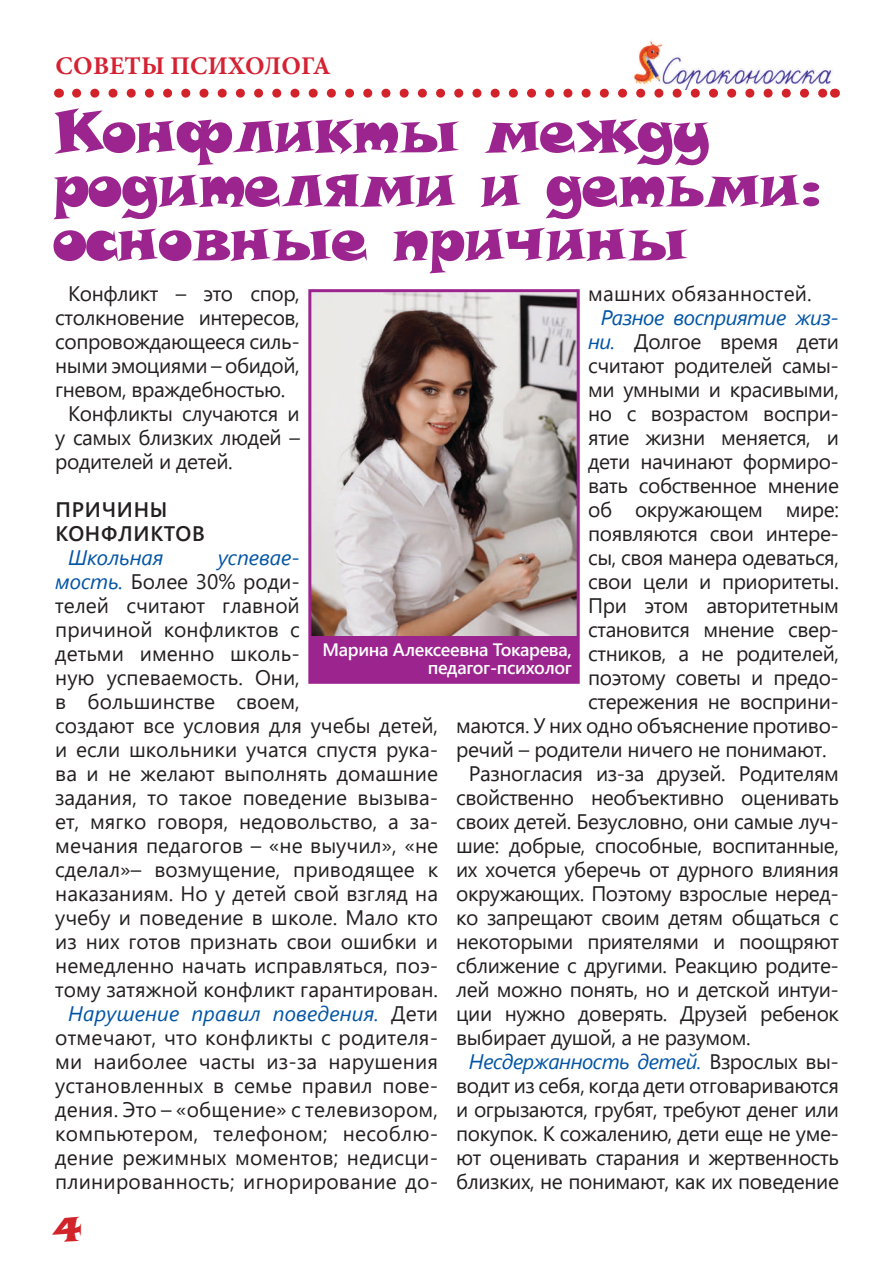
<style>
.page{position:relative;width:893px;height:1263px;background:#fff}
.page>*{position:absolute;margin:0;border:0;box-sizing:border-box;transform-origin:0 0}
.t1{font:800 72px/54px "Tolstyak";color:#9c248f}
.t2{font:800 42px "Tolstyak";color:#d2232a}
.t3{font:700 25.5px "Minion Pro";letter-spacing:.005em;color:#d42233}
.t4{font:21px "Segoe UI";letter-spacing:-.02em;color:#231f20}
.t5{font:21px "Segoe UI";color:#231f20}
.t6{font:21px "Segoe UI";letter-spacing:.01em;color:#231f20}
.t7{font:italic 21px "Segoe UI";letter-spacing:-.02em;color:#0054a6}
.t8{font:italic 21px "Segoe UI";letter-spacing:.01em;color:#0054a6}
.t9{font:600 21px/24px "Segoe UI";letter-spacing:.035em;color:#231f20}
.t10{font:italic 21px "Segoe UI";color:#0054a6}
.t11{font:600 18px/18px "Segoe UI";letter-spacing:-.02em;color:#fff;text-align:right}
.s1{font-style:italic;color:#0054a6}
.s2{font-style:normal;color:#231f20}
</style>
<div class="page">
<svg style="left:77px;top:89px;width:748px;height:9px"></svg>
<img style="left:626px;top:40px;width:213px;height:50px">
<div style="left:310px;top:291px;width:268px;height:391px;background:#9c248f"></div>
<img style="left:312px;top:293px;width:264px;height:343px">
<div style="left:308px;top:289px;width:272px;height:395px;border:3px solid #9c248f"></div>
<p class="t3" style="left:55px;top:48px;width:277px">СОВЕТЫ ПСИХОЛОГА</p>
<h1 class="t1" style="left:53px;top:104px;width:771px">Конфликты между родителями и детьми: основные причины</h1>
<p class="t6" style="left:588px;top:274px;width:225px">машних обязанностей.</p>
<p class="t7" style="left:601px;top:298px;width:239px">Разное восприятие жиз-</p>
<p class="t4" style="left:588px;top:322px;width:252px"><span class="s1">ни.</span> Долгое время дети</p>
<p class="t4" style="left:588px;top:346px;width:252px">считают родителей самы-</p>
<p class="t4" style="left:588px;top:370px;width:252px">ми умными и красивыми,</p>
<p class="t4" style="left:588px;top:394px;width:252px">но с возрастом воспри-</p>
<p class="t4" style="left:588px;top:418px;width:252px">ятие жизни меняется, и</p>
<p class="t4" style="left:588px;top:442px;width:252px">дети начинают формиро-</p>
<p class="t4" style="left:588px;top:466px;width:252px">вать собственное мнение</p>
<p class="t4" style="left:588px;top:490px;width:252px">об окружающем мире:</p>
<p class="t4" style="left:588px;top:514px;width:252px">появляются свои интере-</p>
<p class="t4" style="left:588px;top:538px;width:252px">сы, своя манера одеваться,</p>
<p class="t4" style="left:588px;top:562px;width:252px">свои цели и приоритеты.</p>
<p class="t4" style="left:588px;top:586px;width:252px">При этом авторитетным</p>
<p class="t4" style="left:588px;top:610px;width:252px">становится мнение свер-</p>
<p class="t4" style="left:588px;top:634px;width:252px">стников, а не родителей,</p>
<p class="t4" style="left:588px;top:658px;width:252px">поэтому советы и предо-</p>
<p class="t4" style="left:588px;top:682px;width:252px">стережения не восприни-</p>
<p class="t4" style="left:456px;top:706px;width:384px">маются. У них одно объяснение противо-</p>
<p class="t4" style="left:456px;top:730px;width:372px">речий – родители ничего не понимают.</p>
<p class="t4" style="left:469px;top:754px;width:372px">Разногласия из-за друзей. Родителям</p>
<p class="t4" style="left:456px;top:778px;width:384px">свойственно необъективно оценивать</p>
<p class="t4" style="left:456px;top:802px;width:384px">своих детей. Безусловно, они самые луч-</p>
<p class="t4" style="left:456px;top:826px;width:384px">шие: добрые, способные, воспитанные,</p>
<p class="t4" style="left:456px;top:850px;width:384px">их хочется уберечь от дурного влияния</p>
<p class="t4" style="left:456px;top:874px;width:384px">окружающих. Поэтому взрослые неред-</p>
<p class="t4" style="left:456px;top:898px;width:384px">ко запрещают своим детям общаться с</p>
<p class="t4" style="left:456px;top:922px;width:384px">некоторыми приятелями и поощряют</p>
<p class="t4" style="left:456px;top:946px;width:384px">сближение с другими. Реакцию родите-</p>
<p class="t4" style="left:456px;top:970px;width:384px">лей можно понять, но и детской интуи-</p>
<p class="t4" style="left:456px;top:994px;width:384px">ции нужно доверять. Друзей ребенок</p>
<p class="t4" style="left:456px;top:1018px;width:296px">выбирает душой, а не разумом.</p>
<p class="t7" style="left:469px;top:1042px;width:372px">Несдержанность детей. <span class="s2">Взрослых вы-</span></p>
<p class="t4" style="left:456px;top:1066px;width:384px">водит из себя, когда дети отговариваются</p>
<p class="t4" style="left:456px;top:1090px;width:384px">и огрызаются, грубят, требуют денег или</p>
<p class="t4" style="left:456px;top:1114px;width:384px">покупок. К сожалению, дети еще не уме-</p>
<p class="t4" style="left:456px;top:1138px;width:384px">ют оценивать старания и жертвенность</p>
<p class="t4" style="left:456px;top:1162px;width:384px">близких, не понимают, как их поведение</p>
<p class="t4" style="left:68px;top:274px;width:233px">Конфликт – это спор,</p>
<p class="t4" style="left:55px;top:298px;width:246px">столкновение интересов,</p>
<p class="t4" style="left:55px;top:322px;width:246px">сопровождающееся силь-</p>
<p class="t4" style="left:55px;top:346px;width:246px">ными эмоциями – обидой,</p>
<p class="t4" style="left:55px;top:370px;width:232px">гневом, враждебностью.</p>
<p class="t4" style="left:68px;top:394px;width:233px">Конфликты случаются и</p>
<p class="t4" style="left:55px;top:418px;width:246px">у самых близких людей –</p>
<p class="t4" style="left:55px;top:442px;width:179px">родителей и детей.</p>
<p class="t9" style="left:56px;top:496px;width:151px">ПРИЧИНЫ<br>КОНФЛИКТОВ</p>
<p class="t10" style="left:68px;top:538px;width:97px">Школьная</p>
<p class="t10" style="left:218px;top:538px;width:84px">успевае-</p>
<p class="t5" style="left:55px;top:562px;width:246px"><span class="s1">мость.</span> Более 30% роди-</p>
<p class="t5" style="left:55px;top:586px;width:246px">телей считают главной</p>
<p class="t5" style="left:55px;top:610px;width:246px">причиной конфликтов с</p>
<p class="t5" style="left:55px;top:634px;width:246px">детьми именно школь-</p>
<p class="t5" style="left:55px;top:658px;width:246px">ную успеваемость. Они,</p>
<p class="t5" style="left:55px;top:682px;width:246px">в большинстве своем,</p>
<p class="t5" style="left:55px;top:706px;width:384px">создают все условия для учебы детей,</p>
<p class="t5" style="left:55px;top:730px;width:384px">и если школьники учатся спустя рука-</p>
<p class="t5" style="left:55px;top:754px;width:384px">ва и не желают выполнять домашние</p>
<p class="t5" style="left:55px;top:778px;width:384px">задания, то такое поведение вызыва-</p>
<p class="t5" style="left:55px;top:802px;width:384px">ет, мягко говоря, недовольство, а за-</p>
<p class="t5" style="left:55px;top:826px;width:384px">мечания педагогов – «не выучил», «не</p>
<p class="t5" style="left:55px;top:850px;width:384px">сделал»– возмущение, приводящее к</p>
<p class="t5" style="left:55px;top:874px;width:384px">наказаниям. Но у детей свой взгляд на</p>
<p class="t5" style="left:55px;top:898px;width:384px">учебу и поведение в школе. Мало кто</p>
<p class="t5" style="left:55px;top:922px;width:384px">из них готов признать свои ошибки и</p>
<p class="t5" style="left:55px;top:946px;width:384px">немедленно начать исправляться, поэ-</p>
<p class="t5" style="left:55px;top:970px;width:384px">тому затяжной конфликт гарантирован.</p>
<p class="t8" style="left:68px;top:994px;width:372px">Нарушение правил поведения. <span class="s2">Дети</span></p>
<p class="t6" style="left:55px;top:1018px;width:384px">отмечают, что конфликты с родителя-</p>
<p class="t6" style="left:55px;top:1042px;width:384px">ми наиболее часты из-за нарушения</p>
<p class="t6" style="left:55px;top:1066px;width:384px">установленных в семье правил пове-</p>
<p class="t6" style="left:55px;top:1090px;width:384px">дения. Это – «общение» с телевизором,</p>
<p class="t6" style="left:55px;top:1114px;width:384px">компьютером, телефоном; несоблю-</p>
<p class="t6" style="left:55px;top:1138px;width:384px">дение режимных моментов; недисци-</p>
<p class="t6" style="left:55px;top:1162px;width:384px">плинированность; игнорирование до-</p>
<p class="t11" style="left:323px;top:639px;width:251px">Марина Алексеевна Токарева, педагог-психолог</p>
<h2 class="t2" style="left:52px;top:1207px;width:31px">4</h2>
</div>
